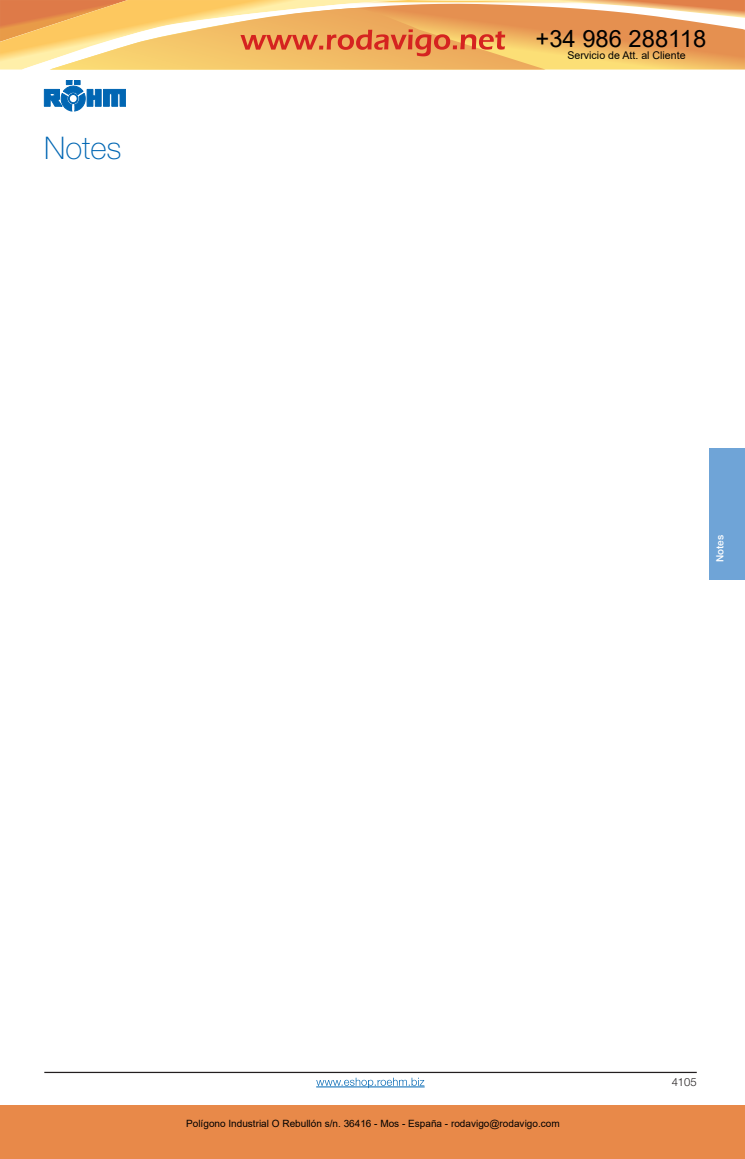
<style>
.page{position:relative;width:745px;height:1159px;background:#fff}
.page>*{position:absolute;margin:0;border:0;box-sizing:border-box;transform-origin:0 0}
.t1{font:100 31.25px "Helvetica Neue LT Std";color:#0166b3}
.t2{font:23.75px "Arial";color:#000}
.t3{font:300 11.25px "Helvetica Neue LT Std";color:#231f20}
.t4{font:10.62px "Arial";color:#000}
.t5{font:10px "Arial";color:#000}
.t6{font:500 10px "Helvetica Neue LT Std";color:#fff}
</style>
<div class="page">
<svg style="left:44px;top:80px;width:82px;height:31px"></svg>
<div style="left:68px;top:94px;width:10px;height:10px;border:1px solid #0166b3;border-radius:50%"></div>
<div style="left:69px;top:94px;width:8px;height:9px;border:1px solid #0166b3;border-radius:50%"></div>
<hr style="left:44px;top:1072px;width:652px;height:1px;background:#231f20">
<div style="left:708px;top:448px;width:36px;height:132px;background:#6fa4d7"></div>
<svg style="left:316px;top:1077px;width:108px;height:11px"></svg>
<div style="left:0;top:1105px;width:744px;height:54px;background:#e88949"></div>
<svg style="left:0;top:0;width:744px;height:70px;background:#f0b66e"></svg>
<h1 class="t1" style="left:44px;top:137px;width:79px">Notes</h1>
<h2 class="t2" style="left:535px;top:22px;width:172px">+34 986 288118</h2>
<p class="t4" style="left:567px;top:48px;width:120px">Servicio de Att. al Cliente</p>
<p class="t6" style="left:715px;top:562px;width:29px;rotate:-90deg">Notes</p>
<p class="t5" style="left:186px;top:1117px;width:375px">Polígono Industrial O Rebullón s/n. 36416 - Mos - España - rodavigo@rodavigo.com</p>
<p class="t3" style="left:671px;top:1077px;width:27px">4105</p>
</div>
